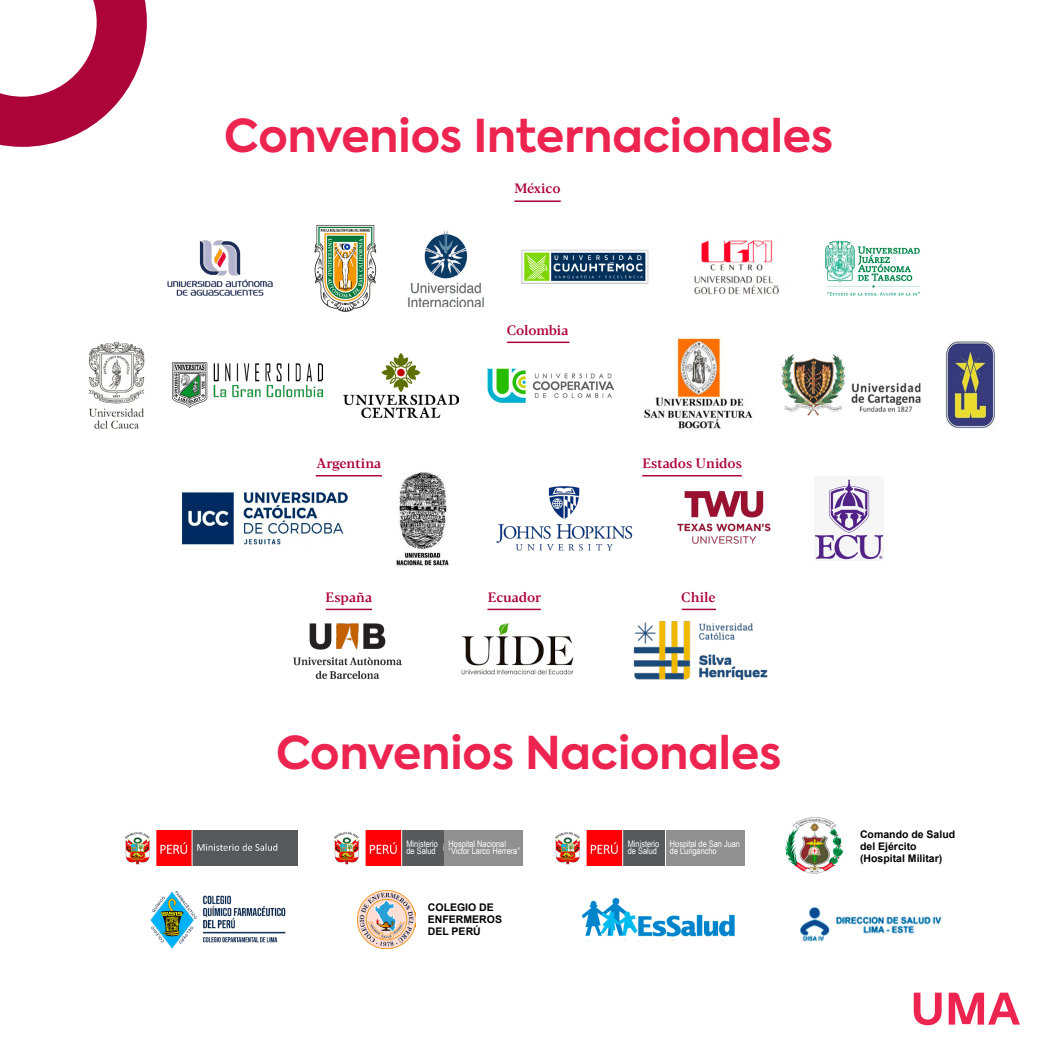
<style>
.page{position:relative;width:1063px;height:1063px;background:#fff}
.page>*{position:absolute;margin:0;border:0;box-sizing:border-box;transform-origin:0 0}
.t1{font:700 45px "Axiforma";color:#ec244f}
.t2{font:500 13.5px "Blacker Text";color:#ad033b}
.t3{font:700 10.5px/12px "Arial";color:#000}
.t4{font:9px/7.5px "Arial Narrow";color:#fff}
</style>
<div class="page">
<img style="left:181px;top:491px;width:167px;height:54px">
<img style="left:167px;top:240px;width:106px;height:56px">
<img style="left:781px;top:354px;width:140px;height:62px">
<img style="left:314px;top:225px;width:63px;height:86px">
<img style="left:294px;top:624px;width:108px;height:54px">
<img style="left:461px;top:623px;width:113px;height:52px">
<img style="left:694px;top:240px;width:86px;height:55px">
<img style="left:678px;top:492px;width:92px;height:52px">
<img style="left:396px;top:472px;width:53px;height:94px">
<img style="left:814px;top:479px;width:70px;height:81px">
<img style="left:946px;top:342px;width:49px;height:86px">
<img style="left:496px;top:486px;width:137px;height:65px">
<img style="left:408px;top:230px;width:76px;height:77px">
<img style="left:521px;top:249px;width:128px;height:35px">
<img style="left:88px;top:341px;width:57px;height:88px">
<img style="left:825px;top:240px;width:95px;height:56px">
<svg style="left:0;top:0;width:147px;height:147px"></svg>
<img style="left:172px;top:363px;width:150px;height:45px">
<img style="left:344px;top:353px;width:115px;height:64px">
<img style="left:633px;top:621px;width:135px;height:59px">
<img style="left:487px;top:368px;width:128px;height:35px">
<img style="left:644px;top:337px;width:109px;height:92px">
<hr style="left:514px;top:200px;width:47px;height:2px;background:#ad033b">
<hr style="left:507px;top:342px;width:62px;height:1px;background:#ad033b">
<hr style="left:316px;top:475px;width:66px;height:1px;background:#ad033b">
<hr style="left:326px;top:609px;width:46px;height:1px;background:#ad033b">
<hr style="left:487px;top:609px;width:54px;height:1px;background:#ad033b">
<hr style="left:682px;top:609px;width:34px;height:1px;background:#ad033b">
<hr style="left:642px;top:475px;width:100px;height:1px;background:#ad033b">
<img style="left:125px;top:831px;width:173px;height:35px">
<img style="left:334px;top:831px;width:110px;height:35px">
<img style="left:555px;top:831px;width:110px;height:35px">
<div style="left:406px;top:839px;width:37px;height:14px;background:#58595b"></div>
<div style="left:627px;top:839px;width:37px;height:14px;background:#58595b"></div>
<div style="left:445px;top:831px;width:78px;height:35px;background:#909090"></div>
<div style="left:666px;top:831px;width:79px;height:35px;background:#909090"></div>
<img style="left:785px;top:818px;width:59px;height:56px">
<img style="left:150px;top:891px;width:136px;height:58px">
<img style="left:357px;top:891px;width:58px;height:58px">
<img style="left:581px;top:899px;width:154px;height:38px">
<img style="left:800px;top:907px;width:142px;height:35px">
<svg style="left:949px;top:993px;width:71px;height:32px"></svg>
<svg style="left:914px;top:993px;width:28px;height:32px"></svg>
<h1 class="t1" style="left:224px;top:105px;width:610px">Convenios Internacionales</h1>
<h2 class="t2" style="left:515px;top:180px;width:47px">México</h2>
<h2 class="t2" style="left:317px;top:455px;width:66px">Argentina</h2>
<h2 class="t2" style="left:507px;top:321px;width:63px">Colombia</h2>
<h2 class="t2" style="left:642px;top:455px;width:101px">Estados Unidos</h2>
<h2 class="t2" style="left:326px;top:589px;width:48px">España</h2>
<h2 class="t2" style="left:488px;top:589px;width:55px">Ecuador</h2>
<h2 class="t2" style="left:681px;top:589px;width:36px">Chile</h2>
<h1 class="t1" style="left:276px;top:722px;width:507px">Convenios Nacionales</h1>
<p class="t4" style="left:449px;top:839px;width:73px">Hospital Nacional “Victor Larco Herrera”</p>
<p class="t4" style="left:670px;top:839px;width:72px">Hospital de San Juan de Lurigancho</p>
<p class="t4" style="left:406px;top:839px;width:33px">Ministerio de Salud</p>
<p class="t4" style="left:628px;top:839px;width:33px">Ministerio de Salud</p>
<p class="t3" style="left:428px;top:901px;width:76px">COLEGIO DE<br>ENFERMEROS<br>DEL PERÚ</p>
<p class="t3" style="left:860px;top:829px;width:97px">Comando de Salud del Ejército (Hospital Militar)</p>
</div>
